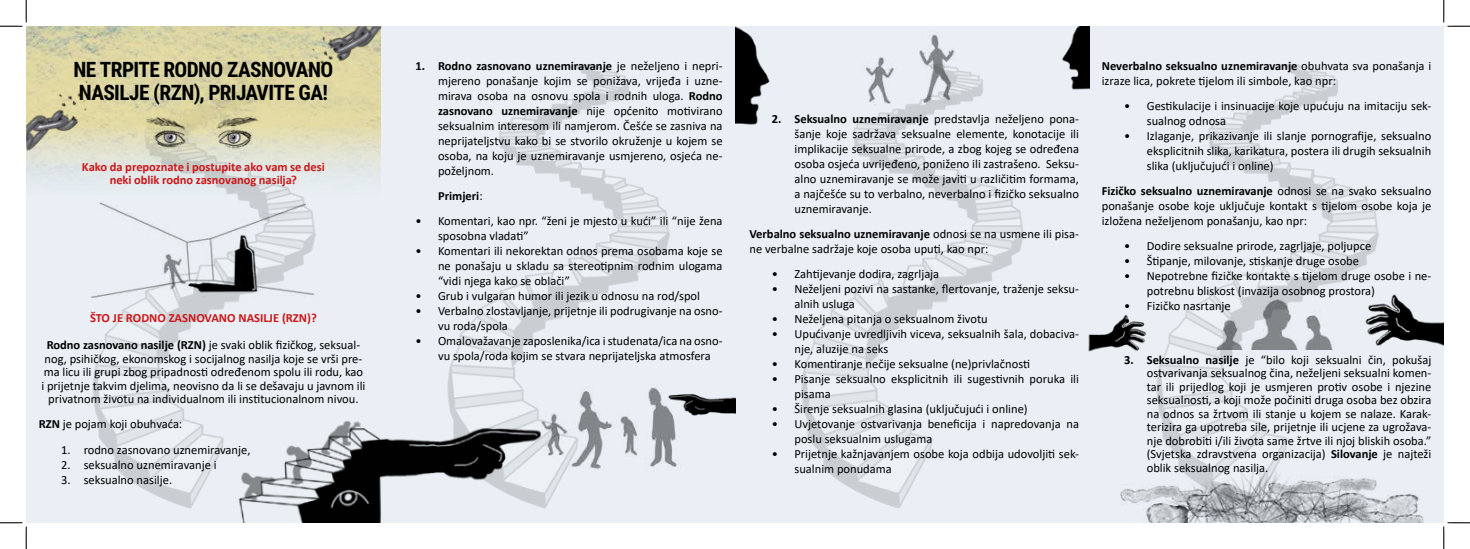
<style>
.page{position:relative;width:1470px;height:549px;background:#fff}
.page>*{position:absolute;margin:0;border:0;box-sizing:border-box;transform-origin:0 0}
.t1{font:700 21.25px/23.5px "Roboto Condensed";letter-spacing:-.03em;color:#000}
.t2{font:12.5px/15px "Calibri";color:#000}
.t3{font:700 12.5px/13.5px "Calibri";letter-spacing:-.005em;color:#cd1719;text-align:center}
.t4{font:700 12.5px "Calibri";color:#000}
.s1{color:#000}
.s2{font-weight:400;color:#000}
.s3{font-weight:700}
.s4{font-weight:400}
</style>
<div class="page">
<img style="left:26px;top:26px;width:1418px;height:488px">
<img style="left:26px;top:26px;width:355px;height:177px">
<img style="left:415px;top:26px;width:7px;height:124px">
<img style="left:218px;top:26px;width:197px;height:131px">
<img style="left:26px;top:26px;width:151px;height:166px">
<img style="left:89px;top:110px;width:226px;height:30px">
<img style="left:61px;top:140px;width:299px;height:210px">
<img style="left:166px;top:302px;width:386px;height:220px">
<img style="left:503px;top:356px;width:206px;height:143px">
<img style="left:1333px;top:270px;width:111px;height:108px">
<img style="left:1048px;top:297px;width:120px;height:76px">
<img style="left:655px;top:367px;width:81px;height:64px">
<img style="left:735px;top:26px;width:51px;height:124px">
<img style="left:1056px;top:26px;width:33px;height:69px">
<img style="left:906px;top:26px;width:62px;height:91px">
<img style="left:854px;top:48px;width:50px;height:65px">
<img style="left:1198px;top:294px;width:148px;height:56px">
<img style="left:1107px;top:455px;width:337px;height:67px">
<svg style="left:0;top:0;width:27px;height:27px"></svg>
<svg style="left:0;top:522px;width:27px;height:27px"></svg>
<svg style="left:1443px;top:0;width:27px;height:27px"></svg>
<svg style="left:1443px;top:522px;width:27px;height:27px"></svg>
<h1 class="t1" style="left:73px;top:57px;width:261px">NE TRPITE RODNO ZASNOVANO<br>NASILJE (RZN), PRIJAVITE GA!</h1>
<p class="t3" style="left:82px;top:160px;width:244px">Kako da prepoznate i postupite ako vam se desi neki oblik rodno zasnovanog nasilja?</p>
<p class="t3" style="left:47px;top:304px;width:315px;line-height:27px">ŠTO JE RODNO ZASNOVANO NASILJE (RZN)?<br><span class="s1">Rodno zasnovano nasilje (RZN)</span> <span class="s2">je svaki oblik fizičkog, seksual-</span></p>
<p class="t2" style="left:41px;top:351px;width:326px;line-height:13.5px;text-align:center">nog, psihičkog, ekonomskog i socijalnog nasilja koje se vrši pre&shy;ma licu ili grupi zbog pripadnosti određenom spolu ili rodu, kao i prijetnje takvim djelima, neovisno da li se dešavaju u javnom ili privatnom životu na individualnom ili institucionalnom nivou.</p>
<p class="t2" style="left:39px;top:416px;width:145px"><span class="s3">RZN</span> je pojam koji obuhvaća:</p>
<p class="t2" style="left:61px;top:441px;width:191px">1. rodno zasnovano uznemiravanje,</p>
<p class="t2" style="left:61px;top:456px;width:157px">2. seksualno uznemiravanje i</p>
<p class="t2" style="left:61px;top:471px;width:112px">3. seksualno nasilje.</p>
<p class="t2" style="left:438px;top:58px;width:286px;text-align:justify;text-indent:-22px"><span class="s3">1. Rodno zasnovano uznemiravanje</span> je neželjeno i nepri&shy;mjereno ponašanje kojim se ponižava, vrijeđa i uzne&shy;mirava osoba na osnovu spola i rodnih uloga. <span class="s3">Rodno zasnovano uznemiravanje</span> nije općenito motivirano seksualnim interesom ili namjerom. Češće se zasniva na neprijateljstvu kako bi se stvorilo okruženje u kojem se osoba, na koju je uznemiravanje usmjereno, osjeća ne&shy;poželjnom.</p>
<p class="t4" style="left:438px;top:187px;width:46px">Primjeri<span class="s4">:</span></p>
<p class="t2" style="left:438px;top:213px;width:286px;text-indent:-22px">• Komentari, kao npr. “ženi je mjesto u kući” ili “nije žena sposobna vladati”</p>
<p class="t2" style="left:438px;top:243px;width:286px;text-align:justify;text-indent:-22px">• Komentari ili nekorektan odnos prema osobama koje se ne ponašaju u skladu sa stereotipnim rodnim ulogama “vidi njega kako se oblači”</p>
<p class="t2" style="left:415px;top:288px;width:286px">• Grub i vulgaran humor ili jezik u odnosu na rod/spol</p>
<p class="t2" style="left:438px;top:303px;width:286px;text-indent:-22px">• Verbalno zlostavljanje, prijetnje ili podrugivanje na osno&shy;vu roda/spola</p>
<p class="t2" style="left:438px;top:333px;width:286px;text-indent:-22px">• Omalovažavanje zaposlenika/ica i studenata/ica na osno&shy;vu spola/roda kojim se stvara neprijateljska atmosfera</p>
<p class="t2" style="left:794px;top:111px;width:286px;text-align:justify;text-indent:-22px"><span class="s3">2. Seksualno uznemiravanje</span> predstavlja neželjeno pona&shy;šanje koje sadržava seksualne elemente, konotacije ili implikacije seksualne prirode, a zbog kojeg se određena osoba osjeća uvrijeđeno, poniženo ili zastrašeno. Seksu&shy;alno uznemiravanje se može javiti u različitim formama, a najčešće su to verbalno, neverbalno i fizičko seksualno uznemiravanje.</p>
<p class="t2" style="left:749px;top:226px;width:331px"><span class="s3">Verbalno seksualno uznemiravanje</span> odnosi se na usmene ili pisa&shy;ne verbalne sadržaje koje osoba uputi, kao npr:</p>
<p class="t2" style="left:772px;top:266px;width:169px">• Zahtijevanje dodira, zagrljaja</p>
<p class="t2" style="left:794px;top:281px;width:286px;text-indent:-22px">• Neželjeni pozivi na sastanke, flertovanje, traženje seksu&shy;alnih usluga</p>
<p class="t2" style="left:772px;top:311px;width:217px">• Neželjena pitanja o seksualnom životu</p>
<p class="t2" style="left:794px;top:326px;width:286px;text-indent:-22px">• Upućivanje uvredljivih viceva, seksualnih šala, dobaciva&shy;nje, aluzije na seks</p>
<p class="t2" style="left:772px;top:356px;width:260px">• Komentiranje nečije seksualne (ne)privlačnosti</p>
<p class="t2" style="left:794px;top:371px;width:286px;text-indent:-22px">• Pisanje seksualno eksplicitnih ili sugestivnih poruka ili pisama</p>
<p class="t2" style="left:772px;top:401px;width:257px">• Širenje seksualnih glasina (uključujući i online)</p>
<p class="t2" style="left:794px;top:416px;width:286px;text-indent:-22px">• Uvjetovanje ostvarivanja beneficija i napredovanja na poslu seksualnim uslugama</p>
<p class="t2" style="left:794px;top:446px;width:286px;text-indent:-22px">• Prijetnje kažnjavanjem osobe koja odbija udovoljiti sek&shy;sualnim ponudama</p>
<p class="t2" style="left:1102px;top:58px;width:331px"><span class="s3">Neverbalno seksualno uznemiravanje</span> obuhvata sva ponašanja i izraze lica, pokrete tijelom ili simbole, kao npr:</p>
<p class="t2" style="left:1147px;top:98px;width:286px;text-indent:-23px">• Gestikulacije i insinuacije koje upućuju na imitaciju sek&shy;sualnog odnosa</p>
<p class="t2" style="left:1147px;top:128px;width:286px;text-align:justify;text-indent:-23px">• Izlaganje, prikazivanje ili slanje pornografije, seksualno eksplicitnih slika, karikatura, postera ili drugih seksualnih slika (uključujući i online)</p>
<p class="t2" style="left:1102px;top:183px;width:331px;text-align:justify"><span class="s3">Fizičko seksualno uznemiravanje</span> odnosi se na svako seksualno ponašanje osobe koje uključuje kontakt s tijelom osobe koja je izložena neželjenom ponašanju, kao npr:</p>
<p class="t2" style="left:1124px;top:238px;width:248px">• Dodire seksualne prirode, zagrljaje, poljupce</p>
<p class="t2" style="left:1124px;top:253px;width:236px">• Štipanje, milovanje, stiskanje druge osobe</p>
<p class="t2" style="left:1147px;top:268px;width:286px;text-indent:-23px">• Nepotrebne fizičke kontakte s tijelom druge osobe i ne&shy;potrebnu bliskost (invazija osobnog prostora)</p>
<p class="t2" style="left:1124px;top:298px;width:108px">• Fizičko nasrtanje •</p>
<p class="t2" style="left:1147px;top:352px;width:286px;line-height:13.5px;text-align:justify;text-indent:-23px"><span class="s3">3. Seksualno nasilje</span> je “bilo koji seksualni čin, pokušaj ostvarivanja seksualnog čina, neželjeni seksualni komen&shy;tar ili prijedlog koji je usmjeren protiv osobe i njezine seksualnosti, a koji može počiniti druga osoba bez obzira na odnos sa žrtvom ili stanje u kojem se nalaze. Karak&shy;terizira ga upotreba sile, prijetnje ili ucjene za ugrožava&shy;nje dobrobiti i/ili života same žrtve ili njoj bliskih osoba.” (Svjetska zdravstvena organizacija) <span class="s3">Silovanje</span> je najteži oblik seksualnog nasilja.</p>
</div>
